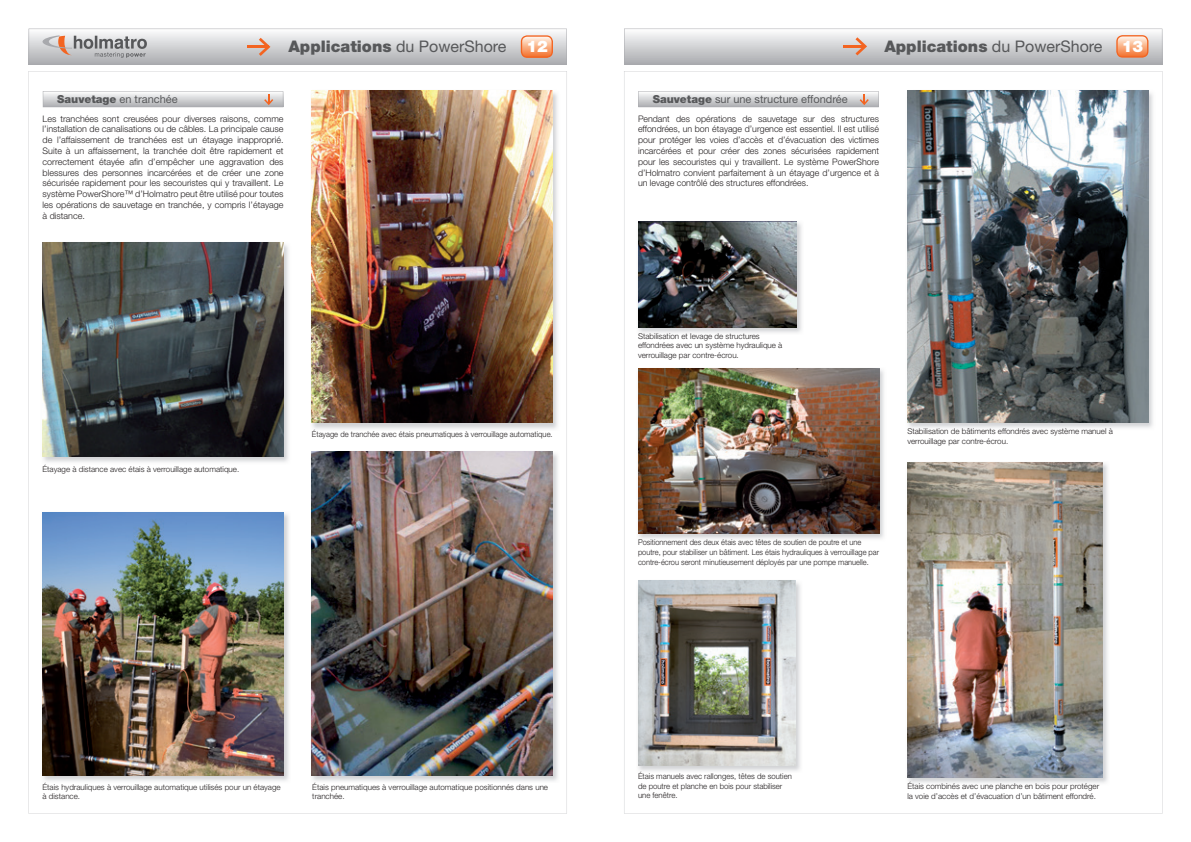
<style>
.page{position:relative;width:1191px;height:842px;background:#fff}
.page>*{position:absolute;margin:0;border:0;box-sizing:border-box;transform-origin:0 0}
.t1{font:900 16px "Helvetica Neue LT Std";color:#57585a}
.t2{font:900 16px "Helvetica Neue LT Std";color:#fff}
.t3{font:11px "Helvetica Neue LT Std";color:#57585a}
.t4{font:300 9px/10.8px "Helvetica Neue LT Std";color:#231f20;text-align:justify}
.t5{font:300 8px/9.6px "Helvetica Neue LT Std";color:#231f20}
.t6{font:300 8px/9.6px "Helvetica Neue LT Std";color:#231f20;scale:.93 1}
.t7{font:300 8px "Helvetica Neue LT Std";color:#231f20;scale:.95 1}
.s1{font-weight:400}
.s2{font-weight:900}
</style>
<div class="page">
<svg style="left:28px;top:71px;width:539px;height:742px"></svg>
<img style="left:41px;top:241px;width:250px;height:223px">
<img style="left:43px;top:243px;width:240px;height:214px">
<img style="left:41px;top:511px;width:249px;height:272px">
<img style="left:43px;top:513px;width:240px;height:262px">
<img style="left:310px;top:90px;width:250px;height:341px">
<img style="left:312px;top:91px;width:241px;height:332px">
<img style="left:310px;top:451px;width:250px;height:332px">
<img style="left:312px;top:452px;width:241px;height:323px">
<img style="left:907px;top:90px;width:246px;height:338px">
<img style="left:907px;top:91px;width:241px;height:331px">
<img style="left:638px;top:580px;width:163px;height:191px">
<img style="left:638px;top:581px;width:157px;height:184px">
<img style="left:907px;top:462px;width:201px;height:321px">
<img style="left:907px;top:462px;width:195px;height:315px">
<img style="left:638px;top:368px;width:246px;height:171px">
<img style="left:638px;top:369px;width:241px;height:164px">
<img style="left:638px;top:221px;width:164px;height:112px">
<img style="left:638px;top:221px;width:158px;height:106px">
<svg style="left:43px;top:91px;width:240px;height:16px;background:#d3d2d4"></svg>
<svg style="left:638px;top:91px;width:240px;height:16px;background:#d3d2d4"></svg>
<svg style="left:29px;top:29px;width:538px;height:35px"></svg>
<svg style="left:624px;top:29px;width:538px;height:35px"></svg>
<h1 class="t1" style="left:288px;top:37px;width:220px">Applications <span class="s1">du PowerShore</span></h1>
<h1 class="t1" style="left:884px;top:37px;width:220px">Applications <span class="s1">du PowerShore</span></h1>
<h1 class="t2" style="left:526px;top:37px;width:23px">12</h1>
<h1 class="t2" style="left:1122px;top:37px;width:23px">13</h1>
<p class="t3" style="left:57px;top:93px;width:122px"><span class="s2">Sauvetage</span> en tranchée</p>
<p class="t3" style="left:652px;top:93px;width:196px"><span class="s2">Sauvetage</span> sur une structure effondrée</p>
<p class="t4" style="left:43px;top:113px;width:242px">Les tranchées sont creusées pour diverses raisons, comme l’installation de canalisations ou de câbles. La principale cause de l’affaissement de tranchées est un étayage inapproprié.<br>Suite à un affaissement, la tranchée doit être rapidement et correctement étayée afin d’empêcher une aggravation des blessures des personnes incarcérées et de créer une zone sécurisée rapidement pour les secouristes qui y travaillent. Le système PowerShore™ d’Holmatro peut être utilisé pour toutes les opérations de sauvetage en tranchée, y compris l’étayage à distance.</p>
<p class="t5" style="left:43px;top:464px;width:198px">Étayage à distance avec étais à verrouillage automatique.</p>
<p class="t7" style="left:312px;top:429px;width:255px">Étayage de tranchée avec étais pneumatiques à verrouillage automatique.</p>
<p class="t5" style="left:43px;top:782px;width:240px">Étais hydrauliques à verrouillage automatique utilisés pour un étayage à distance.</p>
<p class="t5" style="left:312px;top:782px;width:237px">Étais pneumatiques à verrouillage automatique positionnés dans une tranchée.</p>
<p class="t4" style="left:638px;top:113px;width:242px">Pendant des opérations de sauvetage sur des structures effondrées, un bon étayage d’urgence est essentiel. Il est utilisé pour protéger les voies d’accès et d’évacuation des victimes incarcérées et pour créer des zones sécurisées rapidement pour les secouristes qui y travaillent. Le système PowerShore d’Holmatro convient parfaitement à un étayage d’urgence et à un levage contrôlé des structures effondrées.</p>
<p class="t5" style="left:638px;top:331px;width:146px">Stabilisation et levage de structures effondrées avec un système hydraulique à verrouillage par contre-écrou.</p>
<p class="t5" style="left:907px;top:427px;width:207px">Stabilisation de bâtiments effondrés avec système manuel à verrouillage par contre-écrou.</p>
<p class="t6" style="left:638px;top:538px;width:261px">Positionnement des deux étais avec têtes de soutien de poutre et une poutre, pour stabiliser un bâtiment. Les étais hydrauliques à verrouillage par contre-écrou seront minutieusement déployés par une pompe manuelle.</p>
<p class="t5" style="left:638px;top:771px;width:155px">Étais manuels avec rallonges, têtes de soutien de poutre et planche en bois pour stabiliser une fenêtre.</p>
<p class="t5" style="left:907px;top:781px;width:193px">Étais combinés avec une planche en bois pour protéger la voie d’accès et d’évacuation d’un bâtiment effondré.</p>
</div>
